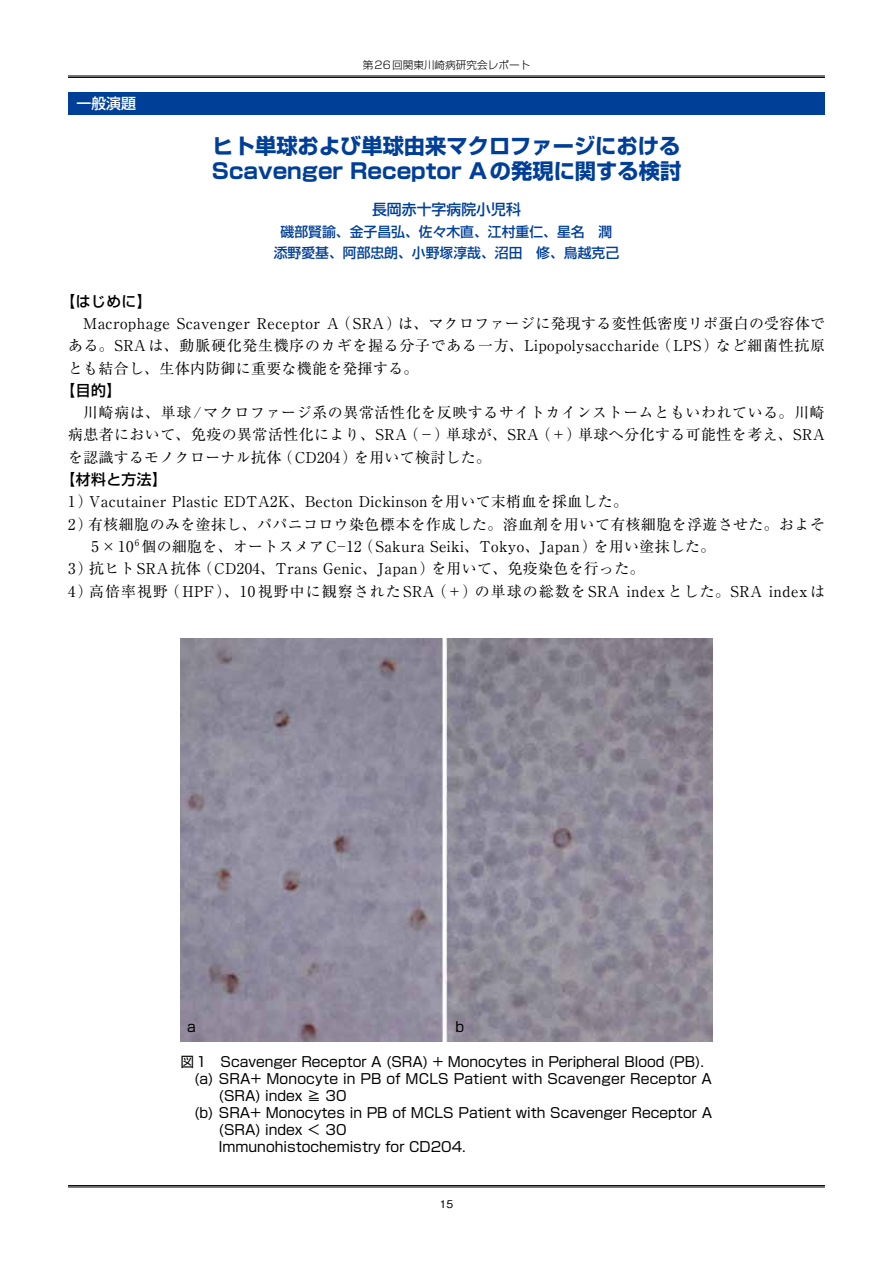
<style>
.page{position:relative;width:893px;height:1263px;background:#fff}
.page>*{position:absolute;margin:0;border:0;box-sizing:border-box;transform-origin:0 0}
.t1{font:700 21.3px/25.5px "Shin Go Pro";color:#003f98}
.t2{font:14.85px "Ryumin Pro";letter-spacing:.025em;color:#000}
.t3{font:14.85px "Ryumin Pro";letter-spacing:.055em;color:#000}
.t4{font:14.85px "Ryumin Pro";letter-spacing:.075em;color:#000}
.t5{font:14.85px "Ryumin Pro";letter-spacing:.045em;color:#000}
.t6{font:500 14.85px "Shin Go Pro";letter-spacing:.025em;color:#000}
.t7{font:500 14.85px "Shin Go Pro";color:#003f98}
.t8{font:500 14.85px "Shin Go Pro";color:#fff}
.t9{font:13.8px "Shin Go Pro";color:#000}
.t10{font:500 13.8px/21.3px "Shin Go Pro";color:#003f98;text-align:center}
.t11{font:300 10.65px "Shin Go Pro";color:#000}
.t12{font:500 10.65px "Gothic BBB Pro";color:#000}
</style>
<div class="page">
<hr style="left:68px;top:75px;width:757px;height:2px;background:#000">
<hr style="left:68px;top:77px;width:757px;height:1px;background:#000">
<hr style="left:68px;top:1185px;width:757px;height:1px;background:#000">
<hr style="left:68px;top:1186px;width:757px;height:1px;background:#000">
<div style="left:68px;top:92px;width:757px;height:23px;background:#003f98"></div>
<img style="left:181px;top:638px;width:531px;height:404px">
<p class="t8" style="left:77px;top:91px;width:61px">一般演題</p>
<p class="t11" style="left:363px;top:56px;width:169px">第26回関東川崎病研究会レポート</p>
<p class="t1" style="left:212px;top:131px;width:471px">ヒト単球および単球由来マクロファージにおける<br>Scavenger Receptor Aの発現に関する検討</p>
<p class="t7" style="left:372px;top:198px;width:150px">長岡赤十字病院小児科</p>
<p class="t10" style="left:274px;top:219px;width:347px">磯部賢諭、金子昌弘、佐々木直、江村重仁、星名　潤添野愛基、阿部忠朗、小野塚淳哉、沼田　修、鳥越克己</p>
<p class="t6" style="left:61px;top:289px;width:93px">【はじめに】</p>
<p class="t2" style="left:68px;top:312px;width:758px">　Macrophage Scavenger Receptor A（SRA）は、マクロファージに発現する変性低密度リポ蛋白の受容体で</p>
<p class="t3" style="left:68px;top:334px;width:758px">ある。SRAは、動脈硬化発生機序のカギを握る分子である一方、Lipopolysaccharide（LPS）など細菌性抗原</p>
<p class="t2" style="left:68px;top:356px;width:352px">とも結合し、生体内防御に重要な機能を発揮する。</p>
<p class="t6" style="left:61px;top:378px;width:62px">【目的】</p>
<p class="t5" style="left:68px;top:401px;width:758px">　川崎病は、単球/マクロファージ系の異常活性化を反映するサイトカインストームともいわれている。川崎</p>
<p class="t2" style="left:68px;top:423px;width:758px">病患者において、免疫の異常活性化により、SRA（－）単球が、SRA（＋）単球へ分化する可能性を考え、SRA</p>
<p class="t2" style="left:68px;top:446px;width:424px">を認識するモノクローナル抗体（CD204）を用いて検討した。</p>
<p class="t6" style="left:61px;top:467px;width:108px">【材料と方法】</p>
<p class="t2" style="left:68px;top:490px;width:561px">1）Vacutainer Plastic EDTA2K、Becton Dickinsonを用いて末梢血を採血した。</p>
<p class="t2" style="left:68px;top:512px;width:758px">2）有核細胞のみを塗抹し、パパニコロウ染色標本を作成した。溶血剤を用いて有核細胞を浮遊させた。およそ</p>
<p class="t2" style="left:91px;top:535px;width:625px">5×10<sup>6</sup> 個の細胞を、オートスメアC─12（Sakura Seiki、Tokyo、Japan）を用い塗抹した。</p>
<p class="t2" style="left:68px;top:557px;width:578px">3）抗ヒトSRA抗体（CD204、Trans Genic、Japan）を用いて、免疫染色を行った。</p>
<p class="t4" style="left:68px;top:579px;width:758px">4）高倍率視野（HPF）、10視野中に観察されたSRA（＋）の単球の総数をSRA indexとした。SRA indexは</p>
<p class="t9" style="left:187px;top:1016px;width:10px">a</p>
<p class="t9" style="left:455px;top:1016px;width:10px">b</p>
<p class="t9" style="left:181px;top:1050px;width:525px">図1　Scavenger Receptor A (SRA) + Monocytes in Peripheral Blood (PB).</p>
<p class="t9" style="left:194px;top:1067px;width:519px">(a) SRA+ Monocyte in PB of MCLS Patient with Scavenger Receptor A</p>
<p class="t9" style="left:219px;top:1084px;width:129px">(SRA) index ≧ 30</p>
<p class="t9" style="left:194px;top:1101px;width:519px">(b) SRA+ Monocytes in PB of MCLS Patient with Scavenger Receptor A</p>
<p class="t9" style="left:219px;top:1118px;width:129px">(SRA) index ＜ 30</p>
<p class="t9" style="left:219px;top:1135px;width:248px">Immunohistochemistry for CD204.</p>
<p class="t12" style="left:440px;top:1195px;width:15px">15</p>
</div>
